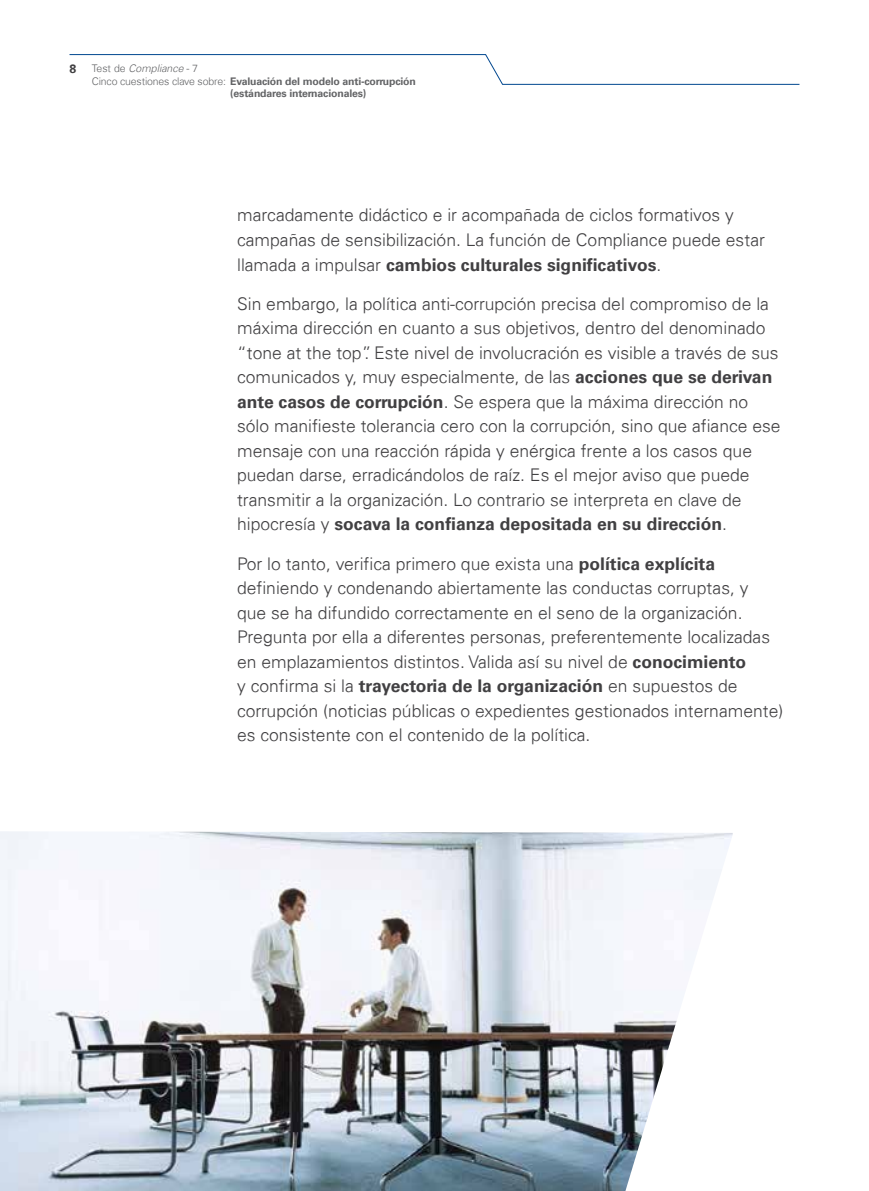
<style>
.page{position:relative;width:869px;height:1191px;background:#fff}
.page>*{position:absolute;margin:0;border:0;box-sizing:border-box;transform-origin:0 0}
.t1{font:300 17.5px/24.5px "Univers 45";color:#414042}
.t2{font:700 17.5px "Univers 65";color:#414042}
.t3{font:700 12.25px "Universfor KPMG";color:#414042}
.t4{font:700 10.5px "Universfor KPMG";letter-spacing:-.015em;color:#636466}
.t5{font:italic 300 10.5px "Universfor KPMG";color:#636466}
.s1{font-style:normal}
.s2{font-weight:300}
.s3{font-family:"Univers 45";font-weight:300}
.s4{font-family:"Univers 65";font-weight:700}
</style>
<div class="page">
<svg style="left:69px;top:54px;width:731px;height:31px"></svg>
<img style="left:0;top:831px;width:732px;height:360px">
<p class="t3" style="left:69px;top:62px;width:8px">8</p>
<p class="t5" style="left:92px;top:62px;width:108px"><span class="s1">Test de</span> Compliance <span class="s1">- 7</span></p>
<p class="t4" style="left:92px;top:75px;width:325px"><span class="s2">Cinco cuestiones clave sobre:</span> Evaluación del modelo anti-corrupción</p>
<p class="t4" style="left:230px;top:87px;width:138px">(estándares internacionales)</p>
<p class="t1" style="left:237px;top:203px;width:529px">marcadamente didáctico e ir acompañada de ciclos formativos y campañas de sensibilización. La función de Compliance puede estar</p>
<p class="t2" style="left:237px;top:254px;width:425px"><span class="s3">llamada a impulsar</span> cambios culturales significativos<span class="s3">.</span></p>
<p class="t1" style="left:237px;top:291px;width:545px">Sin embargo, la política anti-corrupción precisa del compromiso de la máxima dirección en cuanto a sus objetivos, dentro del denominado “tone at the top”. Este nivel de involucración es visible a través de sus comunicados y, muy especialmente, de las <span class="s4">acciones que se derivan ante casos de corrupción</span>. Se espera que la máxima dirección no sólo manifieste tolerancia cero con la corrupción, sino que afiance ese mensaje con una reacción rápida y enérgica frente a los casos que puedan darse, erradicándolos de raíz. Es el mejor aviso que puede transmitir a la organización. Lo contrario se interpreta en clave de</p>
<p class="t2" style="left:237px;top:514px;width:491px"><span class="s3">hipocresía y</span> socava la confianza depositada en su dirección<span class="s3">.</span></p>
<p class="t1" style="left:237px;top:551px;width:534px">Por lo tanto, verifica primero que exista una <span class="s4">política explícita </span>definiendo y condenando abiertamente las conductas corruptas, y que se ha difundido correctamente en el seno de la organización.<br>Pregunta por ella a diferentes personas, preferentemente localizadas en emplazamientos distintos. Valida así su nivel de <span class="s4">conocimiento</span></p>
<p class="t2" style="left:237px;top:676px;width:501px"><span class="s3">y confirma si la</span> trayectoria de la organización <span class="s3">en supuestos de</span></p>
<p class="t1" style="left:237px;top:698px;width:547px">corrupción (noticias públicas o expedientes gestionados internamente) es consistente con el contenido de la política.</p>
</div>
